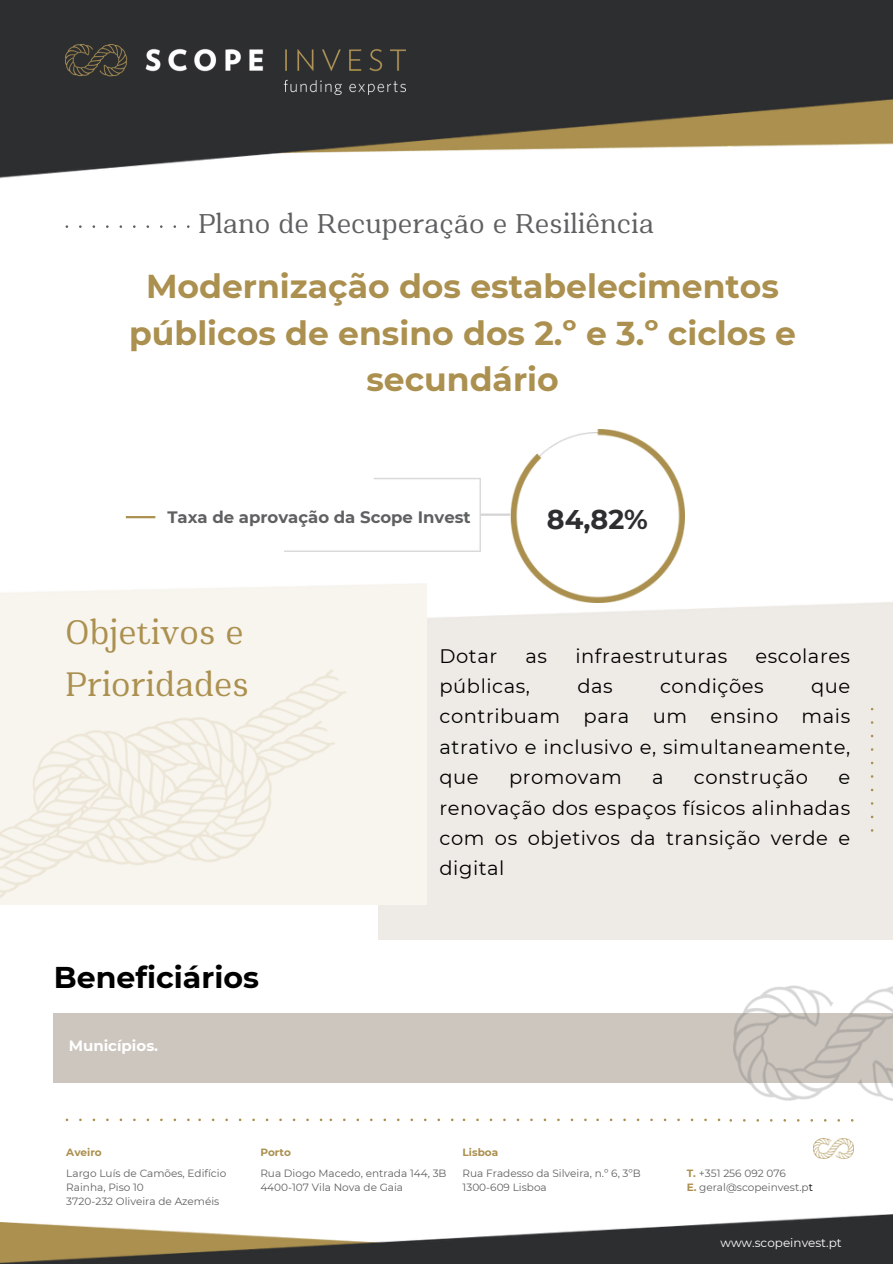
<style>
.page{position:relative;width:893px;height:1264px;background:#fff}
.page>*{position:absolute;margin:0;border:0;box-sizing:border-box;transform-origin:0 0}
.t1{font:37.5px/51.8px "Montnapha";color:#ab904f}
.t2{font:700 33px/46.2px "Montserrat";color:#ab904f;text-align:center}
.t3{font:30px "Montnapha";color:#5f6061}
.t4{font:700 30px "Montserrat";color:#000}
.t5{font:700 27px "Montserrat";color:#2d2e30}
.t6{font:19.5px/30.3px "Montserrat";letter-spacing:.025em;color:#000;text-align:justify}
.t7{font:700 16.5px "Montserrat";color:#5f6061}
.t8{font:700 15px "Montserrat";color:#fff}
.t9{font:12px "Montserrat";color:#fff}
.t10{font:10.5px/14px "Montserrat";color:#5f6061}
.t11{font:700 10.5px "Montserrat";color:#ab904f}
.s1{font-weight:700;color:#ab904f}
.s2{color:#000}
</style>
<div class="page">
<svg style="left:66px;top:225px;width:123px;height:3px"></svg>
<div style="left:378px;top:601px;width:514px;height:338px;background:#eeebe7"></div>
<svg style="left:870px;top:708px;width:6px;height:123px"></svg>
<div style="left:0;top:584px;width:426px;height:320px;background:#f8f5ef"></div>
<img style="left:0;top:670px;width:346px;height:235px">
<img style="left:733px;top:985px;width:159px;height:115px">
<img style="left:813px;top:1138px;width:40px;height:20px">
<svg style="left:66px;top:1118px;width:124px;height:3px"></svg>
<svg style="left:198px;top:1118px;width:124px;height:3px"></svg>
<svg style="left:330px;top:1118px;width:123px;height:3px"></svg>
<svg style="left:463px;top:1118px;width:123px;height:3px"></svg>
<svg style="left:596px;top:1118px;width:124px;height:3px"></svg>
<svg style="left:729px;top:1119px;width:124px;height:2px"></svg>
<img style="left:0;top:1214px;width:892px;height:49px">
<img style="left:0;top:0;width:892px;height:179px">
<img style="left:65px;top:44px;width:340px;height:51px">
<img style="left:510px;top:429px;width:174px;height:173px">
<hr style="left:480px;top:513px;width:30px;height:3px;background:#d4d4d4">
<hr style="left:126px;top:516px;width:29px;height:2px;background:#ab904f">
<img style="left:285px;top:478px;width:196px;height:73px">
<p class="t3" style="left:198px;top:205px;width:457px">Plano de Recuperação e Resiliência</p>
<p class="t2" style="left:129px;top:263px;width:668px">Modernização dos estabelecimentos públicos de ensino dos 2.º e 3.º ciclos e secundário</p>
<p class="t7" style="left:167px;top:507px;width:305px">Taxa de aprovação da Scope Invest</p>
<p class="t5" style="left:547px;top:503px;width:102px">84,82%</p>
<p class="t1" style="left:65px;top:605px;width:185px">Objetivos e<br>Prioridades</p>
<p class="t4" style="left:54px;top:958px;width:206px">Beneficiários</p>
<p class="t8" style="left:69px;top:1036px;width:91px">Municípios.</p>
<p class="t6" style="left:439px;top:640px;width:59px">Dotar</p>
<p class="t6" style="left:525px;top:640px;width:23px">as</p>
<p class="t6" style="left:575px;top:640px;width:153px">infraestruturas</p>
<p class="t6" style="left:755px;top:640px;width:96px">escolares</p>
<p class="t6" style="left:439px;top:671px;width:92px">públicas,</p>
<p class="t6" style="left:577px;top:671px;width:37px">das</p>
<p class="t6" style="left:660px;top:671px;width:105px">condições</p>
<p class="t6" style="left:439px;top:671px;width:412px;text-indent:371px">que contribuam para um ensino mais atrativo e inclusivo e, simultaneamente, que</p>
<p class="t6" style="left:509px;top:762px;width:114px">promovam</p>
<p class="t6" style="left:652px;top:762px;width:13px">a</p>
<p class="t6" style="left:693px;top:762px;width:116px">construção</p>
<p class="t6" style="left:439px;top:762px;width:412px;text-indent:399px">e renovação dos espaços físicos alinhadas com os objetivos da transição verde e digital</p>
<p class="t11" style="left:66px;top:1145px;width:37px">Aveiro</p>
<p class="t11" style="left:260px;top:1145px;width:32px">Porto</p>
<p class="t11" style="left:462px;top:1145px;width:37px">Lisboa</p>
<p class="t10" style="left:66px;top:1165px;width:161px">Largo Luís de Camões, Edifício<br>Rainha, Piso 10</p>
<p class="t10" style="left:66px;top:1193px;width:154px">3720-232 Oliveira de Azeméis</p>
<p class="t10" style="left:260px;top:1165px;width:188px">Rua Diogo Macedo, entrada 144, 3B</p>
<p class="t10" style="left:260px;top:1179px;width:144px">4400-107 Vila Nova de Gaia</p>
<p class="t10" style="left:462px;top:1165px;width:180px">Rua Fradesso da Silveira, n.º 6, 3ºB</p>
<p class="t10" style="left:462px;top:1179px;width:86px">1300-609 Lisboa</p>
<p class="t10" style="left:686px;top:1165px;width:101px"><span class="s1">T.</span> +351 256 092 076</p>
<p class="t10" style="left:686px;top:1179px;width:128px"><span class="s1">E.</span> geral@scopeinvest.p<span class="s2">t</span></p>
<p class="t9" style="left:720px;top:1235px;width:123px">www.scopeinvest.pt</p>
</div>
